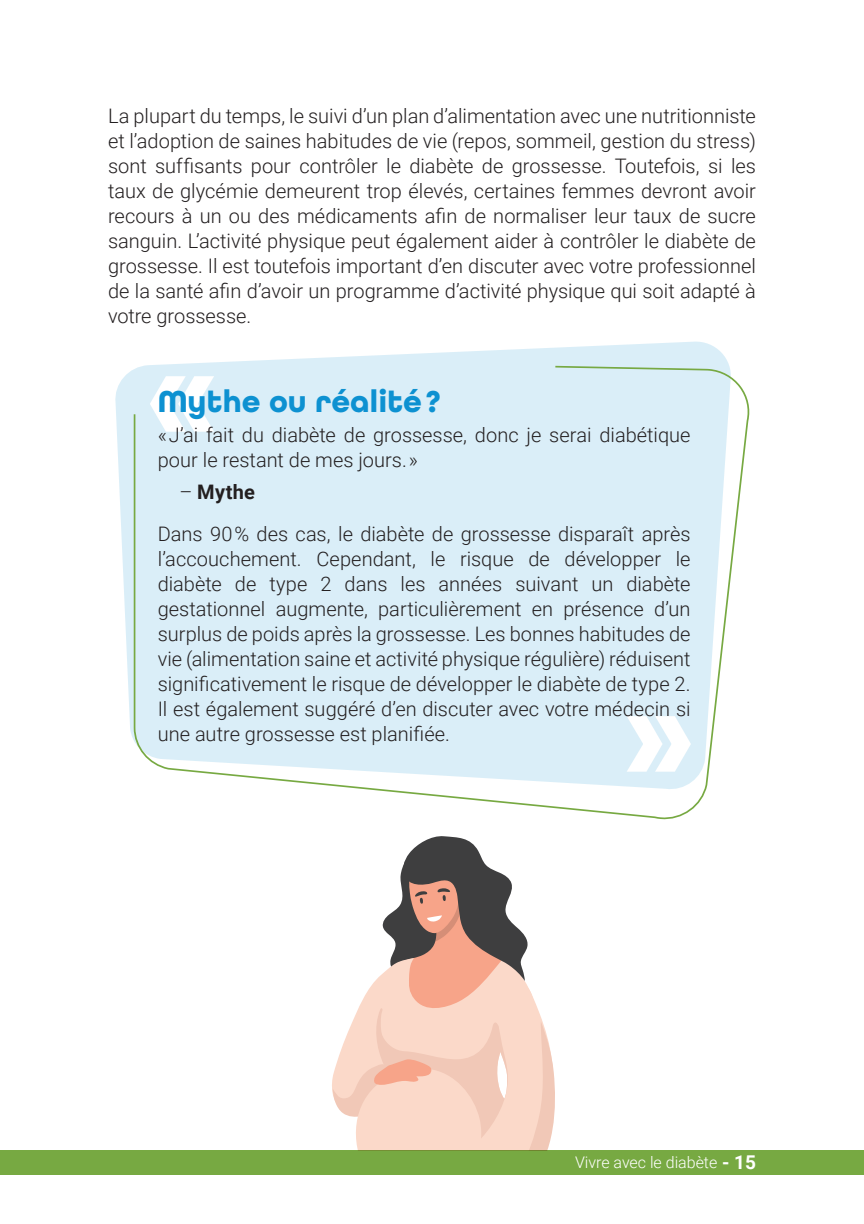
<style>
.page{position:relative;width:864px;height:1224px;background:#fff}
.page>*{position:absolute;margin:0;border:0;box-sizing:border-box;transform-origin:0 0}
.Titre_niveau_1{font:700 32px "All Round Gothic";color:#0d91d1}
.Texte_courant_10_12{font:300 20px/25px "Roboto";color:#231f20;text-align:justify}
.Texte_courant_10_12-2{font:700 20px "Roboto";letter-spacing:.015em;color:#231f20}
.t1{font:300 16px "Roboto";color:#fff}
.s1{font-weight:300}
.s2{font-weight:700;font-size:19px}
</style>
<div class="page">
<div style="left:0;top:1150px;width:864px;height:25px;background:#77a942"></div>
<svg style="left:115px;top:342px;width:614px;height:396px;fill:#e2f2f9"></svg>
<svg style="left:133px;top:365px;width:617px;height:455px;background:#deeff7"></svg>
<svg style="left:624px;top:714px;width:69px;height:59px"></svg>
<svg style="left:148px;top:375px;width:69px;height:59px"></svg>
<svg style="left:332px;top:836px;width:223px;height:314px"></svg>
<p class="Texte_courant_10_12" style="left:108px;top:103px;width:650px">La plupart du temps, le suivi d’un plan d’alimentation avec une nutritionniste et l’adoption de saines habitudes de vie (repos, sommeil, gestion du stress) sont suffisants pour contrôler le diabète de grossesse. Toutefois, si les taux de glycémie demeurent trop élevés, certaines femmes devront avoir recours à un ou des médicaments afin de normaliser leur taux de sucre sanguin. L’activité physique peut également aider à contrôler le diabète de grossesse. Il est toutefois important d’en discuter avec votre professionnel de la santé afin d’avoir un programme d’activité physique qui soit adapté à votre grossesse.</p>
<p class="Titre_niveau_1" style="left:158px;top:382px;width:284px">Mythe ou réalité?</p>
<p class="Texte_courant_10_12" style="left:158px;top:421px;width:534px">«J’ai fait du diabète de grossesse, donc je serai diabétique pour le restant de mes jours.»</p>
<p class="Texte_courant_10_12-2" style="left:179px;top:478px;width:77px"><span class="s1">–</span> Mythe</p>
<p class="Texte_courant_10_12" style="left:158px;top:520px;width:534px">Dans 90% des cas, le diabète de grossesse disparaît après l’accouchement. Cependant, le risque de développer le diabète de type 2 dans les années suivant un diabète gestationnel augmente, particulièrement en présence d’un surplus de poids après la grossesse. Les bonnes habitudes de vie (alimentation saine et activité physique régulière) réduisent significativement le risque de développer le diabète de type 2.<br>Il est également suggéré d’en discuter avec votre médecin si une autre grossesse est planifiée.</p>
<p class="t1" style="left:575px;top:1152px;width:182px">Vivre avec le diabète <span class="s2">- 15</span></p>
</div>
